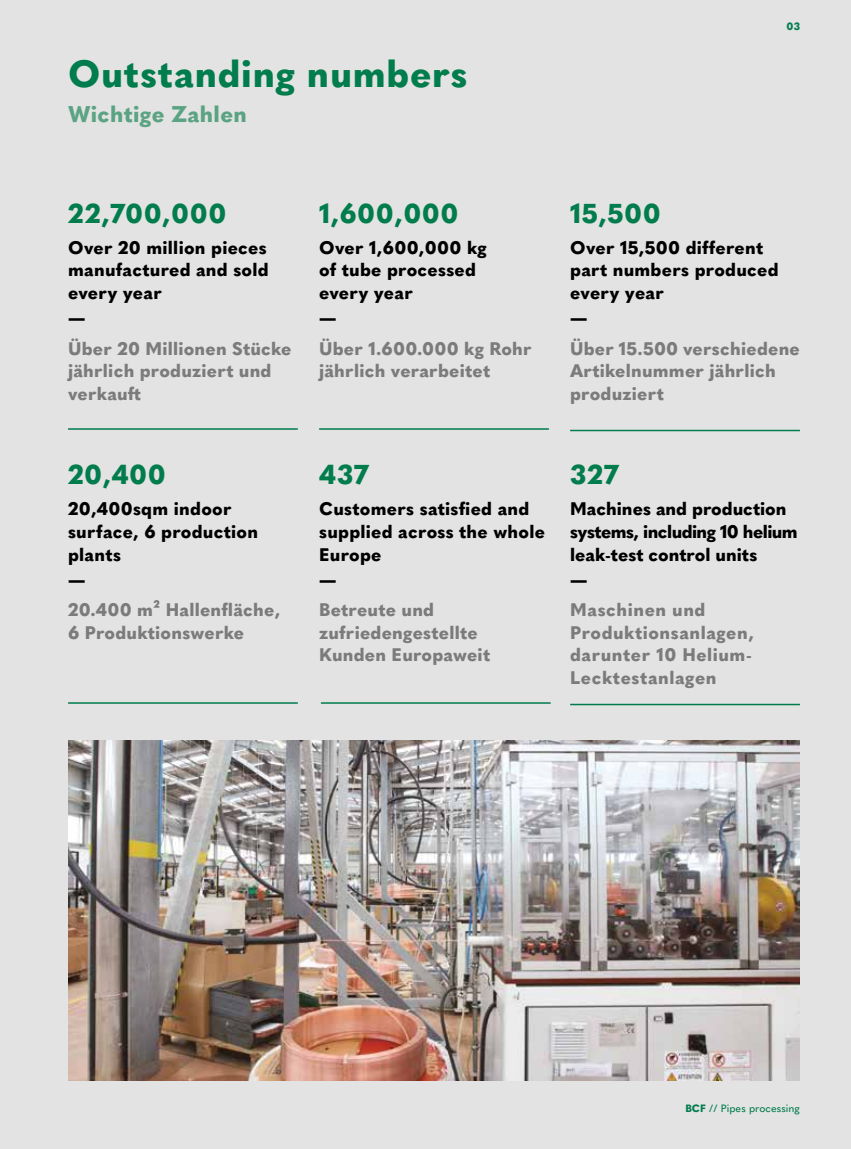
<style>
.page{position:relative;width:851px;height:1149px;background:#fff}
.page>*{position:absolute;margin:0;border:0;box-sizing:border-box;transform-origin:0 0}
.t1{font:800 37.5px "Quasimoda";letter-spacing:.02em;color:#007c4d}
.t2{font:800 27px "Quasimoda";letter-spacing:.02em;color:#007c4d}
.t3{font:800 22.5px "Quasimoda";letter-spacing:.015em;color:#5aa383}
.t4{font:800 22.5px "Quasimoda";color:#000}
.t5{font:800 18px/22.5px "Quasimoda";letter-spacing:.015em;color:#000}
.t6{font:800 18px/22.5px "Quasimoda";letter-spacing:.015em;color:#7c7b7b}
.t7{font:500 10.5px "Quasimoda";letter-spacing:.005em;color:#007c4d}
.t8{font:800 10.5px "Quasimoda";color:#007c4d}
.s1{font-weight:800}
</style>
<div class="page">
<div style="left:0;top:0;width:850px;height:1148px;background:#e3e3e3"></div>
<img style="left:68px;top:740px;width:731px;height:340px">
<hr style="left:68px;top:428px;width:230px;height:1px;background:#007c4d">
<hr style="left:321px;top:702px;width:229px;height:1px;background:#007c4d">
<hr style="left:570px;top:703px;width:229px;height:2px;background:#007c4d">
<hr style="left:319px;top:428px;width:230px;height:1px;background:#007c4d">
<hr style="left:570px;top:429px;width:229px;height:2px;background:#007c4d">
<hr style="left:68px;top:702px;width:230px;height:1px;background:#007c4d">
<h1 class="t1" style="left:68px;top:44px;width:401px">Outstanding numbers</h1>
<p class="t3" style="left:68px;top:96px;width:180px">Wichtige Zahlen</p>
<p class="t8" style="left:786px;top:18px;width:15px">03</p>
<h2 class="t2" style="left:68px;top:192px;width:160px">22,700,000</h2>
<p class="t5" style="left:68px;top:235px;width:202px;text-align:justify">Over 20 million pieces manufactured and sold every year</p>
<p class="t4" style="left:68px;top:300px;width:19px">—</p>
<p class="t6" style="left:68px;top:336px;width:225px">Über 20 Millionen Stücke jährlich produziert und verkauft</p>
<h2 class="t2" style="left:68px;top:453px;width:99px">20,400</h2>
<p class="t5" style="left:68px;top:496px;width:191px">20,400sqm indoor surface, 6 production plants</p>
<p class="t4" style="left:68px;top:561px;width:19px">—</p>
<p class="t6" style="left:68px;top:597px;width:214px">20.400 m² Hallenfläche,<br>6 Produktionswerke</p>
<h2 class="t2" style="left:319px;top:192px;width:141px">1,600,000</h2>
<p class="t5" style="left:319px;top:235px;width:169px">Over 1,600,000 kg of tube processed every year</p>
<p class="t4" style="left:319px;top:300px;width:19px">—</p>
<p class="t6" style="left:319px;top:336px;width:214px">Über 1.600.000 kg Rohr jährlich verarbeitet</p>
<h2 class="t2" style="left:319px;top:453px;width:51px">437</h2>
<p class="t5" style="left:319px;top:496px;width:227px">Customers satisfied and supplied across the whole<br>Europe</p>
<p class="t4" style="left:319px;top:561px;width:19px">—</p>
<p class="t6" style="left:319px;top:597px;width:172px">Betreute und zufriedengestellte<br>Kunden Europaweit</p>
<h2 class="t2" style="left:570px;top:192px;width:92px">15,500</h2>
<p class="t5" style="left:570px;top:235px;width:210px">Over 15,500 different part numbers produced every year</p>
<p class="t4" style="left:570px;top:300px;width:19px">—</p>
<p class="t6" style="left:570px;top:336px;width:231px">Über 15.500 verschiedene<br>Artikelnummer jährlich produziert</p>
<h2 class="t2" style="left:570px;top:453px;width:50px">327</h2>
<p class="t5" style="left:570px;top:496px;width:229px">Machines and production systems, including 10 helium leak-test control units</p>
<p class="t4" style="left:570px;top:561px;width:19px">—</p>
<p class="t6" style="left:570px;top:597px;width:185px">Maschinen und<br>Produktionsanlagen, darunter 10 Helium-<br>Lecktestanlagen</p>
<p class="t7" style="left:685px;top:1099px;width:116px"><span class="s1">BCF</span> // Pipes processing</p>
</div>
